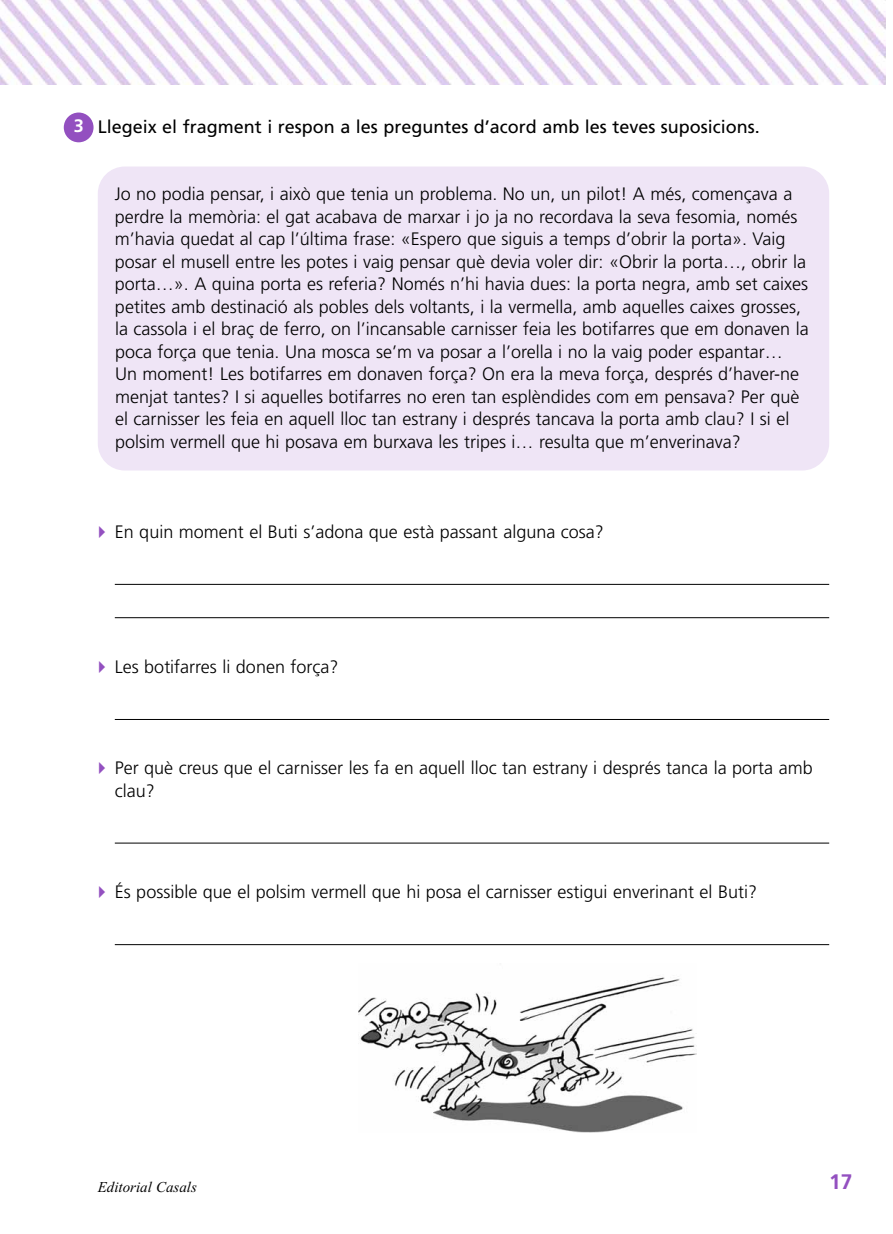
<style>
.page{position:relative;width:893px;height:1234px;background:#fff}
.page>*{position:absolute;margin:0;border:0;box-sizing:border-box;transform-origin:0 0}
.t1{font:700 21px "Frutiger";color:#9350c0}
.t2{font:300 18px/22.5px "Frutiger";color:#000}
.t3{font:18px "Frutiger";color:#000}
.t4{font:700 18px "Frutiger";color:#fff}
.t5{font:italic 15px "Times New Roman";color:#000}
</style>
<div class="page">
<div style="left:98px;top:166px;width:731px;height:304px;background:#efe5f6;border-radius:27px"></div>
<img style="left:0;top:0;width:885px;height:84px">
<div style="left:64px;top:112px;width:30px;height:30px;background:#9350c0;border-radius:50%"></div>
<hr style="left:115px;top:617px;width:714px;height:1px;background:#000">
<hr style="left:115px;top:584px;width:714px;height:1px;background:#000">
<hr style="left:115px;top:842px;width:714px;height:1px;background:#000">
<hr style="left:115px;top:719px;width:714px;height:1px;background:#000">
<hr style="left:115px;top:944px;width:714px;height:1px;background:#000">
<img style="left:359px;top:977px;width:337px;height:155px">
<p class="t4" style="left:74px;top:119px;width:12px">3</p>
<p class="t3" style="left:98px;top:119px;width:664px">Llegeix el fragment i respon a les preguntes d’acord amb les teves suposicions.</p>
<p class="t2" style="left:115px;top:184px;width:695px">Jo no podia pensar, i això que tenia un problema. No un, un pilot! A més, començava a perdre la memòria: el gat acabava de marxar i jo ja no recordava la seva fesomia, només m’havia quedat al cap l’última frase: «Espero que siguis a temps d’obrir la porta». Vaig posar el musell entre les potes i vaig pensar què devia voler dir: «Obrir la porta…, obrir la porta…». A quina porta es referia? Només n’hi havia dues: la porta negra, amb set caixes petites amb destinació als pobles dels voltants, i la vermella, amb aquelles caixes grosses, la cassola i el braç de ferro, on l’incansable carnisser feia les botifarres que em donaven la poca força que tenia. Una mosca se’m va posar a l’orella i no la vaig poder espantar… Un moment! Les botifarres em donaven força? On era la meva força, després d’haver-ne menjat tantes? I si aquelles botifarres no eren tan esplèndides com em pensava? Per què el carnisser les feia en aquell lloc tan estrany i després tancava la porta amb clau? I si el polsim vermell que hi posava em burxava les tripes i… resulta que m’enverinava?</p>
<p class="t2" style="left:115px;top:522px;width:491px">En quin moment el Buti s’adona que està passant alguna cosa?</p>
<p class="t2" style="left:115px;top:657px;width:225px">Les botifarres li donen força?</p>
<p class="t2" style="left:115px;top:758px;width:699px">Per què creus que el carnisser les fa en aquell lloc tan estrany i després tanca la porta amb clau?</p>
<p class="t2" style="left:115px;top:882px;width:644px">És possible que el polsim vermell que hi posa el carnisser estigui enverinant el Buti?</p>
<p class="t5" style="left:98px;top:1177px;width:101px">Editorial Casals</p>
<p class="t1" style="left:829px;top:1172px;width:25px">17</p>
</div>
